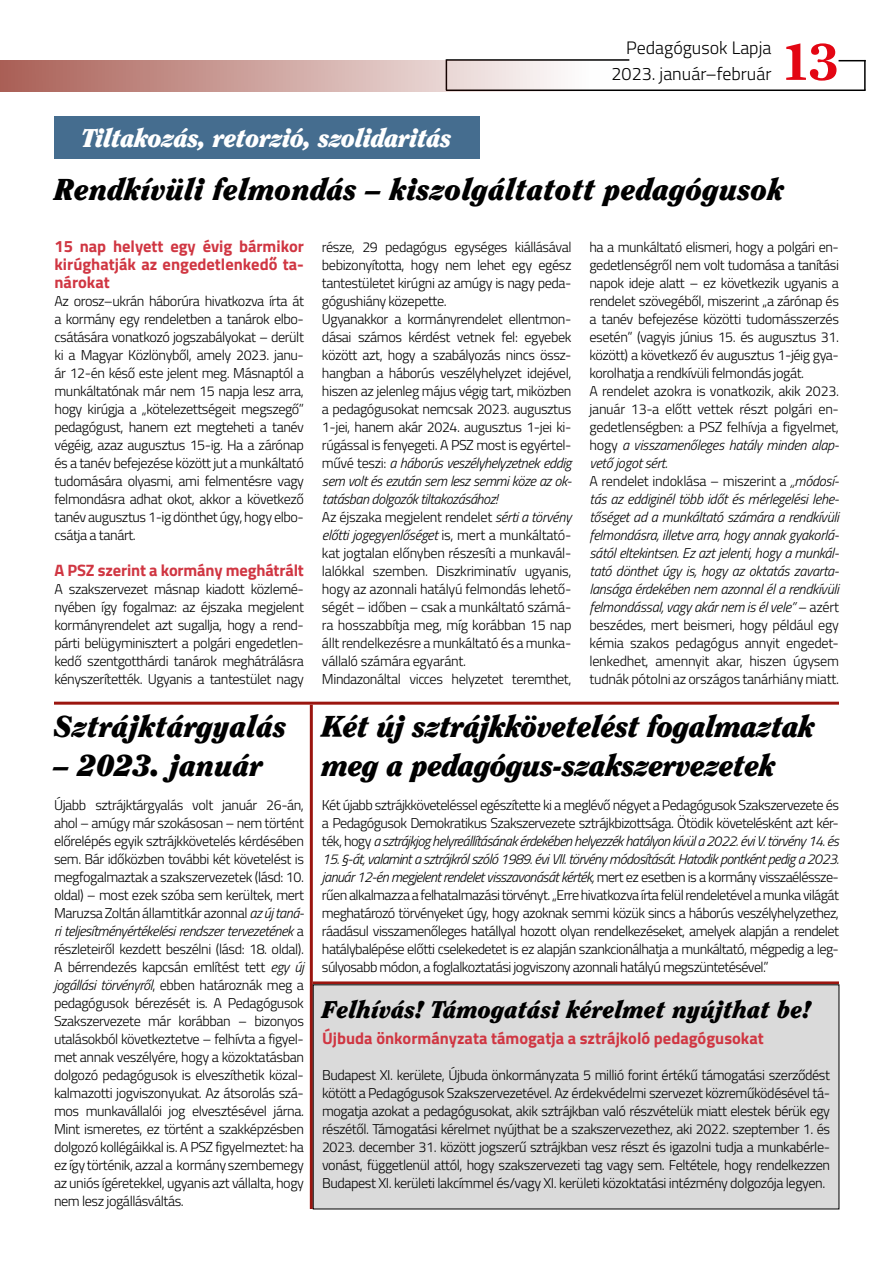
<style>
.page{position:relative;width:893px;height:1263px;background:#fff}
.page>*{position:absolute;margin:0;border:0;box-sizing:border-box;transform-origin:0 0}
.t1{font:800 51px "Clearface Std";color:#e30613;scale:1.1 1}
.t2{font:italic 900 30px "Clearface Std";color:#000}
.t3{font:italic 900 30px/39px "Clearface Std";letter-spacing:-.02em;color:#000}
.t4{font:italic 900 25.5px "Clearface Std";letter-spacing:-.02em;color:#fff}
.t5{font:italic 900 24px "Clearface Std";color:#000}
.t6{font:300 18px/25px "Titillium Web";color:#000;text-align:right}
.t7{font:700 16.5px/18px "Titillium Web";color:#d03642;text-align:justify}
.t8{font:300 14.25px/18px "Titillium Web";letter-spacing:-.03em;color:#000;text-align:justify}
.s1{font-style:italic}
</style>
<div class="page">
<hr style="left:446px;top:90px;width:420px;height:1px;background:#000">
<hr style="left:864px;top:60px;width:2px;height:30px;background:#000">
<svg style="left:838px;top:60px;width:28px;height:1px"></svg>
<hr style="left:447px;top:59px;width:182px;height:2px;background:#000">
<hr style="left:446px;top:59px;width:1px;height:31px;background:#000">
<svg style="left:0;top:60px;width:629px;height:32px;background:#d0ada9"></svg>
<div style="left:54px;top:117px;width:425px;height:42px;background:#456d8f"></div>
<hr style="left:54px;top:702px;width:785px;height:3px;background:#9b150f">
<hr style="left:310px;top:705px;width:3px;height:504px;background:#9b150f">
<hr style="left:313px;top:981px;width:526px;height:3px;background:#9b150f">
<div style="left:313px;top:985px;width:526px;height:224px;background:#dadada"></div>
<h3 class="t4" style="left:81px;top:123px;width:372px">Tiltakozás, retorzió, szolidaritás</h3>
<p class="t6" style="left:612px;top:35px;width:161px">Pedagógusok Lapja<br>2023. január–február</p>
<h1 class="t1" style="left:780px;top:31px;width:56px">13</h1>
<h2 class="t2" style="left:54px;top:171px;width:732px">Rendkívüli felmondás – kiszolgáltatott pedagógusok</h2>
<p class="t7" style="left:54px;top:236px;width:251px">15 nap helyett egy évig bármikor kirúghatják az engedetlenkedő ta&shy;nárokat</p>
<p class="t8" style="left:54px;top:291px;width:251px">Az orosz–ukrán háborúra hivatkozva írta át a kormány egy rendeletben a tanárok elbo&shy;csátására vonatkozó jogszabályokat – derült ki a Magyar Közlönyből, amely 2023. janu&shy;ár 12-én késő este jelent meg. Másnaptól a munkáltatónak már nem 15 napja lesz arra, hogy kirúgja a „kötelezettségeit megszegő” pedagógust, hanem ezt megteheti a tanév végéig, azaz augusztus 15-ig. Ha a zárónap és a tanév befejezése között jut a munkáltató tudomására olyasmi, ami felmentésre vagy felmondásra adhat okot, akkor a következő tanév augusztus 1-ig dönthet úgy, hogy elbo&shy;csátja a tanárt.</p>
<p class="t7" style="left:54px;top:560px;width:251px">A PSZ szerint a kormány meghátrált</p>
<p class="t8" style="left:54px;top:579px;width:251px">A szakszervezet másnap kiadott közlemé&shy;nyében így fogalmaz: az éjszaka megjelent kormányrendelet azt sugallja, hogy a rend&shy;párti belügyminisztert a polgári engedetlen&shy;kedő szentgotthárdi tanárok meghátrálásra kényszerítették. Ugyanis a tantestület nagy</p>
<h2 class="t2" style="left:54px;top:708px;width:234px">Sztrájktárgyalás</h2>
<h2 class="t2" style="left:54px;top:747px;width:211px">– 2023. január</h2>
<p class="t8" style="left:54px;top:795px;width:252px">Újabb sztrájktárgyalás volt január 26-án, ahol – amúgy már szokásosan – nem történt előrelépés egyik sztrájkkövetelés kérdésében sem. Bár időközben további két követelést is megfogalmaztak a szakszervezetek (lásd: 10. oldal) – most ezek szóba sem kerültek, mert Maruzsa Zoltán államtitkár azonnal <span class="s1">az új taná&shy;ri teljesítményértékelési rendszer tervezetének</span> a részleteiről kezdett beszélni (lásd: 18. oldal).<br>A bérrendezés kapcsán említést tett <span class="s1">egy új jogállási törvényről</span>, ebben határoznák meg a pedagógusok bérezését is. A Pedagógusok Szakszervezete már korábban – bizonyos utalásokból következtetve – felhívta a figyel&shy;met annak veszélyére, hogy a közoktatásban dolgozó pedagógusok is elveszíthetik közal&shy;kalmazotti jogviszonyukat. Az átsorolás szá&shy;mos munkavállalói jog elvesztésével járna.<br>Mint ismeretes, ez történt a szakképzésben dolgozó kollégáikkal is. A PSZ figyelmeztet: ha ez így történik, azzal a kormány szembemegy az uniós ígéretekkel, ugyanis azt vállalta, hogy nem lesz jogállásváltás.</p>
<p class="t8" style="left:322px;top:237px;width:251px;text-align:left">része, 29 pedagógus egységes kiállásával bebizonyította, hogy nem lehet egy egész tantestületet kirúgni az amúgy is nagy peda&shy;gógushiány közepette.<br>Ugyanakkor a kormányrendelet ellentmon&shy;dásai számos kérdést vetnek fel: egyebek között azt, hogy a szabályozás nincs össz&shy;hangban a háborús veszélyhelyzet idejével, hiszen az jelenleg május végig tart, miközben a pedagógusokat nemcsak 2023. augusztus 1-jei, hanem akár 2024. augusztus 1-jei ki&shy;rúgással is fenyegeti. A PSZ most is egyértel&shy;művé teszi: <span class="s1">a háborús veszélyhelyzetnek eddig sem volt és ezután sem lesz semmi köze az ok&shy;tatásban dolgozók tiltakozásához!<br></span>Az éjszaka megjelent rendelet <span class="s1">sérti a törvény előtti jogegyenlőséget</span> is, mert a munkáltató&shy;kat jogtalan előnyben részesíti a munkavál&shy;lalókkal szemben. Diszkriminatív ugyanis, hogy az azonnali hatályú felmondás lehető&shy;ségét – időben – csak a munkáltató számá&shy;ra hosszabbítja meg, míg korábban 15 nap állt rendelkezésre a munkáltató és a munka&shy;vállaló számára egyaránt.<br>Mindazonáltal vicces helyzetet teremthet,</p>
<p class="t8" style="left:589px;top:237px;width:251px;text-align:left">ha a munkáltató elismeri, hogy a polgári en&shy;gedetlenségről nem volt tudomása a tanítási napok ideje alatt – ez következik ugyanis a rendelet szövegéből, miszerint „a zárónap és a tanév befejezése közötti tudomásszerzés esetén” (vagyis június 15. és augusztus 31. között) a következő év augusztus 1-jéig gya&shy;korolhatja a rendkívüli felmondás jogát.<br>A rendelet azokra is vonatkozik, akik 2023. január 13-a előtt vettek részt polgári en&shy;gedetlenségben: a PSZ felhívja a figyelmet, hogy <span class="s1">a visszamenőleges hatály minden alap&shy;vető jogot sért.<br></span>A rendelet indoklása – miszerint a <span class="s1">„módosí&shy;tás az eddiginél több időt és mérlegelési lehe&shy;tőséget ad a munkáltató számára a rendkívüli felmondásra, illetve arra, hogy annak gyakorlá&shy;sától eltekintsen. Ez azt jelenti, hogy a munkál&shy;tató dönthet úgy is, hogy az oktatás zavarta&shy;lansága érdekében nem azonnal él a rendkívüli felmondással, vagy akár nem is él vele”</span> – azért beszédes, mert beismeri, hogy például egy kémia szakos pedagógus annyit engedet&shy;lenkedhet, amennyit akar, hiszen úgysem tudnák pótolni az országos tanárhiány miatt.</p>
<h2 class="t3" style="left:322px;top:707px;width:495px">Két új sztrájkkövetelést fogalmaztak meg a pedagógus-szakszervezetek</h2>
<p class="t8" style="left:322px;top:795px;width:518px">Két újabb sztrájkköveteléssel egészítette ki a meglévő négyet a Pedagógusok Szakszervezete és a Pedagógusok Demokratikus Szakszervezete sztrájkbizottsága. Ötödik követelésként azt kér&shy;ték, hogy <span class="s1">a sztrájkjog helyreállításának érdekében helyezzék hatályon kívül a 2022. évi V. törvény 14. és</span></p>
<p class="t8" style="left:322px;top:849px;width:518px"><span class="s1">15. §-át, valamint a sztrájkról szóló 1989. évi VII. törvény módosítását. Hatodik pontként pedig a 2023. január 12-én megjelent rendelet visszavonását kérték,</span> mert ez esetben is a kormány visszaéléssze&shy;rűen alkalmazza a felhatalmazási törvényt. „Erre hivatkozva írta felül rendeletével a munka világát meghatározó törvényeket úgy, hogy azoknak semmi közük sincs a háborús veszélyhelyzethez, ráadásul visszamenőleges hatállyal hozott olyan rendelkezéseket, amelyek alapján a rendelet hatálybalépése előtti cselekedetet is ez alapján szankcionálhatja a munkáltató, mégpedig a leg&shy;súlyosabb módon, a foglalkoztatási jogviszony azonnali hatályú megszüntetésével.”</p>
<h3 class="t5" style="left:322px;top:995px;width:490px">Felhívás! Támogatási kérelmet nyújthat be!</h3>
<p class="t7" style="left:322px;top:1028px;width:443px">Újbuda önkormányzata támogatja a sztrájkoló pedagógusokat</p>
<p class="t8" style="left:322px;top:1065px;width:509px">Budapest XI. kerülete, Újbuda önkormányzata 5 millió forint értékű támogatási szerződést kötött a Pedagógusok Szakszervezetével. Az érdekvédelmi szervezet közreműködésével tá&shy;mogatja azokat a pedagógusokat, akik sztrájkban való részvételük miatt elestek bérük egy részétől. Támogatási kérelmet nyújthat be a szakszervezethez, aki 2022. szeptember 1. és 2023. december 31. között jogszerű sztrájkban vesz részt és igazolni tudja a munkabérle&shy;vonást, függetlenül attól, hogy szakszervezeti tag vagy sem. Feltétele, hogy rendelkezzen Budapest XI. kerületi lakcímmel és/vagy XI. kerületi közoktatási intézmény dolgozója legyen.</p>
</div>
